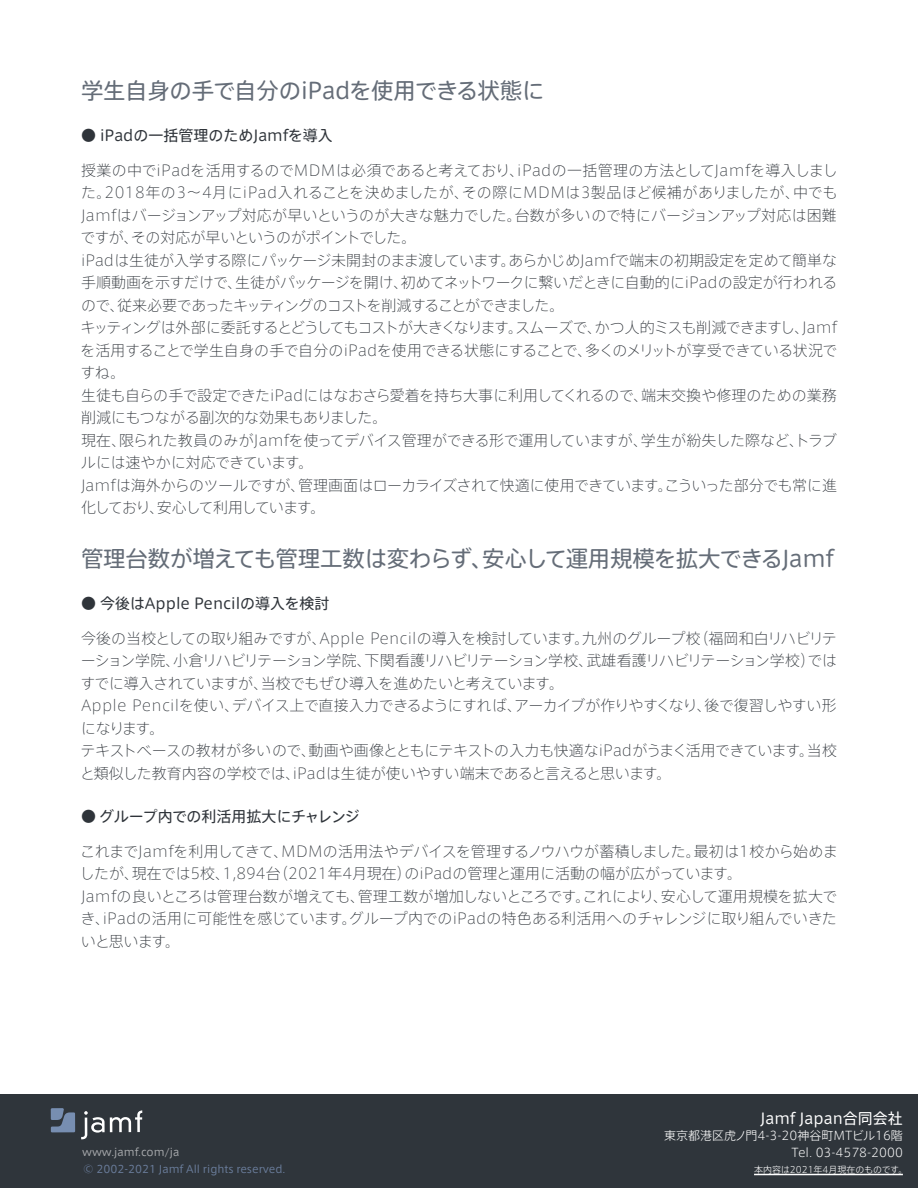
<style>
.page{position:relative;width:918px;height:1188px;background:#fff}
.page>*{position:absolute;margin:0;border:0;box-sizing:border-box;transform-origin:0 0}
.t1{font:22.5px "Axis Round 100 Std N R";letter-spacing:-.02em;color:#656d78}
.t2{font:15px/22.5px "Axis Round 100 Std N EL";letter-spacing:-.015em;color:#2f343a}
.t3{font:15px "Axis Round 100 Std N R";color:#2f343a}
.t4{font:15px "Axis Round 100 Std N R";color:#fff}
.t5{font:12px/16.5px "Axis Round 100 Std N L";color:#fff;text-align:right}
.t6{font:10.5px "Axis Round 100 Std N R";color:#788eb2}
.t7{font:10.5px "Axis Round 100 Std N R";color:#a7a9ac}
.t8{font:9px "Axis Round 100 Std N L";color:#fff}
.s1{font-family:"Axis Round 100 Std N UL"}
</style>
<div class="page">
<div style="left:0;top:1094px;width:918px;height:94px;background:#2f353b"></div>
<hr style="left:754px;top:1174px;width:149px;height:1px;background:#fff">
<svg style="left:51px;top:1108px;width:24px;height:24px"></svg>
<svg style="left:81px;top:1110px;width:61px;height:29px"></svg>
<h1 class="t1" style="left:81px;top:75px;width:465px">学生自身の手で自分のiPadを使用できる状態に</h1>
<p class="t3" style="left:81px;top:125px;width:253px"><span class="s1">●</span> iPadの一括管理のためJamfを導入</p>
<p class="t2" style="left:80px;top:158px;width:759px">授業の中でiPadを活用するのでMDMは必須であると考えており、iPadの一括管理の方法としてJamfを導入しました。2018年の3～4月にiPad入れることを決めましたが、その際にMDMは3製品ほど候補がありましたが、中でもJamfはバージョンアップ対応が早いというのが大きな魅力でした。台数が多いので特にバージョンアップ対応は困難ですが、その対応が早いというのがポイントでした。<br>iPadは生徒が入学する際にパッケージ未開封のまま渡しています。あらかじめJamfで端末の初期設定を定めて簡単な手順動画を示すだけで、生徒がパッケージを開け、初めてネットワークに繋いだときに自動的にiPadの設定が行われるので、従来必要であったキッティングのコストを削減することができました。<br>キッティングは外部に委託するとどうしてもコストが大きくなります。スムーズで、かつ人的ミスも削減できますし、Jamfを活用することで学生自身の手で自分のiPadを使用できる状態にすることで、多くのメリットが享受できている状況ですね。<br>生徒も自らの手で設定できたiPadにはなおさら愛着を持ち大事に利用してくれるので、端末交換や修理のための業務削減にもつながる副次的な効果もありました。<br>現在、限られた教員のみがJamfを使ってデバイス管理ができる形で運用していますが、学生が紛失した際など、トラブルには速やかに対応できています。<br>Jamfは海外からのツールですが、管理画面はローカライズされて快適に使用できています。こういった部分でも常に進化しており、安心して利用しています。</p>
<h1 class="t1" style="left:81px;top:543px;width:754px">管理台数が増えても管理工数は変わらず、安心して運用規模を拡大できるJamf</h1>
<p class="t3" style="left:81px;top:593px;width:250px"><span class="s1">●</span> 今後はApple Pencilの導入を検討</p>
<p class="t2" style="left:80px;top:626px;width:758px">今後の当校としての取り組みですが、Apple Pencilの導入を検討しています。九州のグループ校（福岡和白リハビリテーション学院、小倉リハビリテーション学院、下関看護リハビリテーション学校、武雄看護リハビリテーション学校）ではすでに導入されていますが、当校でもぜひ導入を進めたいと考えています。<br>Apple Pencilを使い、デバイス上で直接入力できるようにすれば、アーカイブが作りやすくなり、後で復習しやすい形になります。<br>テキストベースの教材が多いので、動画や画像とともにテキストの入力も快適なiPadがうまく活用できています。当校と類似した教育内容の学校では、iPadは生徒が使いやすい端末であると言えると思います。</p>
<p class="t3" style="left:81px;top:806px;width:280px"><span class="s1">●</span> グループ内での利活用拡大にチャレンジ</p>
<p class="t2" style="left:80px;top:839px;width:760px">これまでJamfを利用してきて、MDMの活用法やデバイスを管理するノウハウが蓄積しました。最初は1校から始めましたが、現在では5校、1,894台（2021年4月現在）のiPadの管理と運用に活動の幅が広がっています。<br>Jamfの良いところは管理台数が増えても、管理工数が増加しないところです。これにより、安心して運用規模を拡大でき、iPadの活用に可能性を感じています。グループ内でのiPadの特色ある利活用へのチャレンジに取り組んでいきたいと思います。</p>
<p class="t7" style="left:82px;top:1144px;width:99px">www.jamf.com/ja</p>
<p class="t6" style="left:83px;top:1161px;width:204px">© 2002-2021 Jamf All rights reserved.</p>
<p class="t4" style="left:760px;top:1107px;width:144px">Jamf Japan合同会社</p>
<p class="t5" style="left:664px;top:1127px;width:240px">東京都港区虎ノ門4-3-20神谷町MTビル16階<br>Tel. 03-4578-2000</p>
<p class="t8" style="left:754px;top:1163px;width:155px">本内容は2021年4月現在のものです。</p>
</div>
